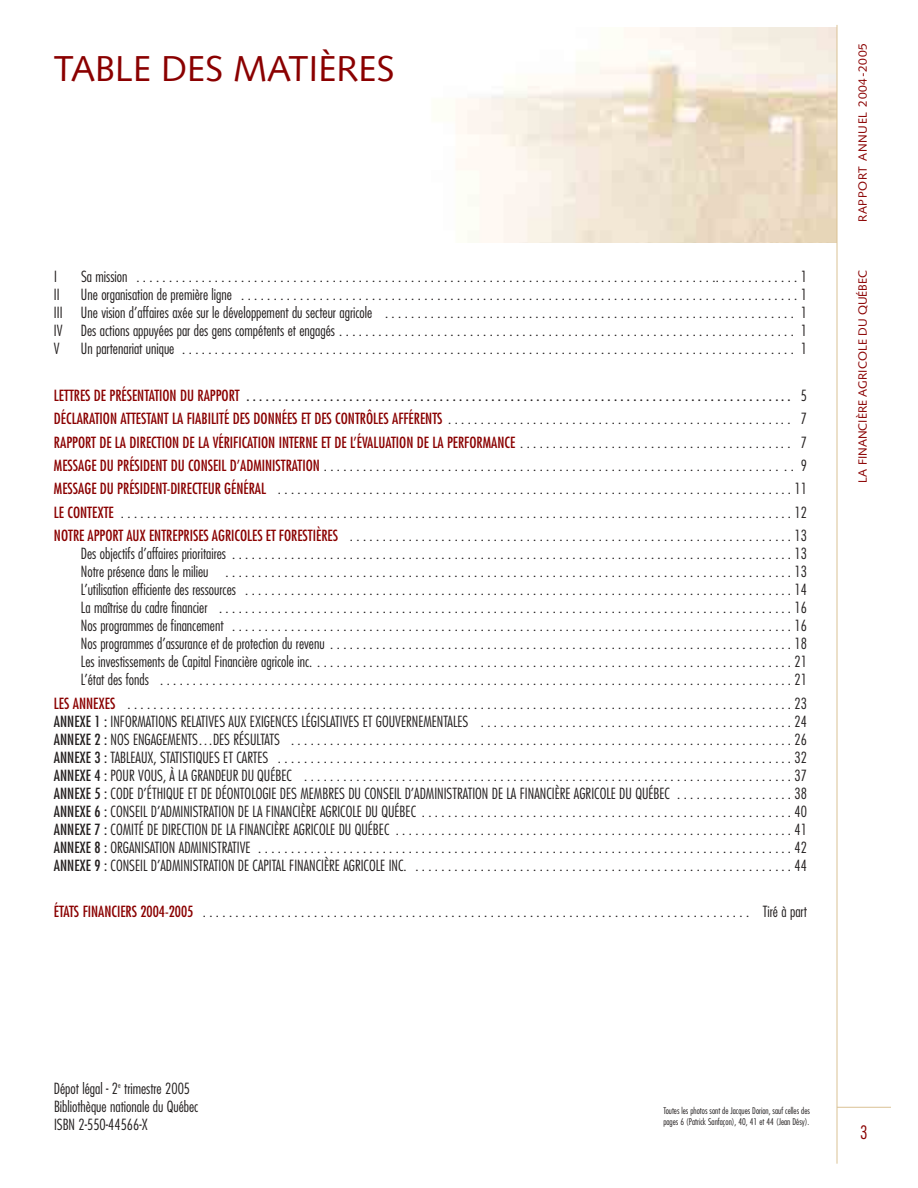
<style>
.page{position:relative;width:918px;height:1188px;background:#fff}
.page>*{position:absolute;margin:0;border:0;box-sizing:border-box;transform-origin:0 0}
.t1{font:36px "Syntax";color:#8a0000}
.t2{font:300 condensed 18px "Futura";color:#8a0000}
.t3{font:300 condensed 15px/18px "Futura";color:#231f1f;text-align:justify}
.t4{font:12px "Syntax";color:#8a0000}
.t5{font:12px "Syntax";letter-spacing:.055em;color:#8a0000}
.t6{font:300 condensed 9px/10.5px "Futura";color:#231f1f}
.s1{font-weight:400;color:#8a0000}
.s2{font-weight:400}
</style>
<div class="page">
<img style="left:455px;top:27px;width:382px;height:216px">
<hr style="left:837px;top:1107px;width:54px;height:1px;background:#dac294">
<hr style="left:837px;top:25px;width:1px;height:1139px;background:#dac294">
<h1 class="t1" style="left:54px;top:54px;width:342px">TABLE DES MATIÈRES</h1>
<p class="t3" style="left:54px;top:268px;width:4px">I</p>
<p class="t3" style="left:81px;top:268px;width:728px">Sa mission . . . . . . . . . . . . . . . . . . . . . . . . . . . . . . . . . . . . . . . . . . . . . . . . . . . . . . . . . . . . . . . . . . . . . . . . . . . . . . . . . . . . . . . . .. . . . . . . . . . . . . 1</p>
<p class="t3" style="left:54px;top:286px;width:7px">II</p>
<p class="t3" style="left:54px;top:286px;width:755px;text-indent:27px">Une organisation de première ligne . . . . . . . . . . . . . . . . . . . . . . . . . . . . . . . . . . . . . . . . . . . . . . . . . . . . . . . . . . . . . . . . . . . . . . . . . . . . . . . . . . . . . 1<br>III Une vision d’affaires axée sur le développement du secteur agricole . . . . . . . . . . . . . . . . . . . . . . . . . . . . . . . . . . . . . . . . . . . . . . . . . . . . . . . . . . . . . . . 1<br>IV Des actions appuyées par des gens compétents et engagés . . . . . . . . . . . . . . . . . . . . . . . . . . . . . . . . . . . . . . . . . . . . . . . . . . . . . . . . . . . . . . . . . . . . . . 1<br>V</p>
<p class="t3" style="left:81px;top:340px;width:728px">Un partenariat unique . . . . . . . . . . . . . . . . . . . . . . . . . . . . . . . . . . . . . . . . . . . . . . . . . . . . . . . . . . . . . . . . . . . . . . . . . . . . . . . . . . . . . . . . . . . . . . 1</p>
<p class="t3" style="left:54px;top:385px;width:755px;line-height:23.4px"><span class="s1">LETTRES DE PRÉSENTATION DU RAPPORT</span> <span class="s2">. . . . . . . . . . . . . . . . . . . . . . . . . . . . . . . . . . . . . . . . . . . . . . . . . . . . . . . . . . . . . . . . . . . . . . . . . . . . . . . . . . . . .</span> 5<br><span class="s1">DÉCLARATION ATTESTANT LA FIABILITÉ DES DONNÉES ET DES CONTRÔLES AFFÉRENTS</span> . . . . . . . . . . . . . . . . . . . . . . . . . . . . . . . . . . . . . . . . . . . . . . . . . . . . . 7<br><span class="s1">RAPPORT DE LA DIRECTION DE LA VÉRIFICATION INTERNE ET DE L’ÉVALUATION DE LA PERFORMANCE</span> . . . . . . . . . . . . . . . . . . . . . . . . . . . . . . . . . . . . . . . . . . 7<br><span class="s1">MESSAGE DU PRÉSIDENT DU CONSEIL D’ADMINISTRATION</span> . . . . . . . . . . . . . . . . . . . . . . . . . . . . . . . . . . . . . . . . . . . . . . . . . . . . . . . . . . . . . . . . . . . . . . . . 9<br><span class="s1">MESSAGE DU PRÉSIDENT-DIRECTEUR GÉNÉRAL</span> . . . . . . . . . . . . . . . . . . . . . . . . . . . . . . . . . . . . . . . . . . . . . . . . . . . . . . . . . . . . . . . . . . . . . . . . . . . . . . . 11<br><span class="s1">LE CONTEXTE</span> . . . . . . . . . . . . . . . . . . . . . . . . . . . . . . . . . . . . . . . . . . . . . . . . . . . . . . . . . . . . . . . . . . . . . . . . . . . . . . . . . . . . . . . . . . . . . . . . . . . . . . . 12<br><span class="s1">NOTRE APPORT AUX ENTREPRISES AGRICOLES ET FORESTIÈRES</span> . . . . . . . . . . . . . . . . . . . . . . . . . . . . . . . . . . . . . . . . . . . . . . . . . . . . . . . . . . . . . . . . . . . . 13</p>
<p class="t3" style="left:81px;top:546px;width:728px">Des objectifs d’affaires prioritaires . . . . . . . . . . . . . . . . . . . . . . . . . . . . . . . . . . . . . . . . . . . . . . . . . . . . . . . . . . . . . . . . . . . . . . . . . . . . . . . . . . . . . . 13<br>Notre présence dans le milieu . . . . . . . . . . . . . . . . . . . . . . . . . . . . . . . . . . . . . . . . . . . . . . . . . . . . . . . . . . . . . . . . . . . . . . . . . . . . . . . . . . . . . . . 13<br>L’utilisation efficiente des ressources . . . . . . . . . . . . . . . . . . . . . . . . . . . . . . . . . . . . . . . . . . . . . . . . . . . . . . . . . . . . . . . . . . . . . . . . . . . . . . . . . . . . 14<br>La maîtrise du cadre financier . . . . . . . . . . . . . . . . . . . . . . . . . . . . . . . . . . . . . . . . . . . . . . . . . . . . . . . . . . . . . . . . . . . . . . . . . . . . . . . . . . . . . . . . 16<br>Nos programmes de financement . . . . . . . . . . . . . . . . . . . . . . . . . . . . . . . . . . . . . . . . . . . . . . . . . . . . . . . . . . . . . . . . . . . . . . . . . . . . . . . . . . . . . . 16<br>Nos programmes d’assurance et de protection du revenu . . . . . . . . . . . . . . . . . . . . . . . . . . . . . . . . . . . . . . . . . . . . . . . . . . . . . . . . . . . . . . . . . . . . . . . 18<br>Les investissements de Capital Financière agricole inc. . . . . . . . . . . . . . . . . . . . . . . . . . . . . . . . . . . . . . . . . . . . . . . . . . . . . . . . . . . . . . . . . . . . . . . . . . 21<br>L’état des fonds . . . . . . . . . . . . . . . . . . . . . . . . . . . . . . . . . . . . . . . . . . . . . . . . . . . . . . . . . . . . . . . . . . . . . . . . . . . . . . . . . . . . . . . . . . . . . . . . . 21</p>
<p class="t3" style="left:54px;top:695px;width:755px"><span class="s1">LES ANNEXES</span> . . . . . . . . . . . . . . . . . . . . . . . . . . . . . . . . . . . . . . . . . . . . . . . . . . . . . . . . . . . . . . . . . . . . . . . . . . . . . . . . . . . . . . . . . . . . . . . . . . . . . . 23<br><span class="s2">ANNEXE 1 :</span> INFORMATIONS RELATIVES AUX EXIGENCES LÉGISLATIVES ET GOUVERNEMENTALES . . . . . . . . . . . . . . . . . . . . . . . . . . . . . . . . . . . . . . . . . . . . . . . . 24<br><span class="s2">ANNEXE 2 :</span> NOS ENGAGEMENTS…DES RÉSULTATS . . . . . . . . . . . . . . . . . . . . . . . . . . . . . . . . . . . . . . . . . . . . . . . . . . . . . . . . . . . . . . . . . . . . . . . . . . . . . 26<br><span class="s2">ANNEXE 3 :</span> TABLEAUX, STATISTIQUES ET CARTES . . . . . . . . . . . . . . . . . . . . . . . . . . . . . . . . . . . . . . . . . . . . . . . . . . . . . . . . . . . . . . . . . . . . . . . . . . . . . . . 32<br><span class="s2">ANNEXE 4 :</span> POUR VOUS, À LA GRANDEUR DU QUÉBEC . . . . . . . . . . . . . . . . . . . . . . . . . . . . . . . . . . . . . . . . . . . . . . . . . . . . . . . . . . . . . . . . . . . . . . . . . . . 37<br><span class="s2">ANNEXE 5 :</span> CODE D’ÉTHIQUE ET DE DÉONTOLOGIE DES MEMBRES DU CONSEIL D’ADMINISTRATION DE LA FINANCIÈRE AGRICOLE DU QUÉBEC . . . . . . . . . . . . . . . . . . 38<br><span class="s2">ANNEXE 6 :</span> CONSEIL D’ADMINISTRATION DE LA FINANCIÈRE AGRICOLE DU QUÉBEC . . . . . . . . . . . . . . . . . . . . . . . . . . . . . . . . . . . . . . . . . . . . . . . . . . . . . . . . . 40<br><span class="s2">ANNEXE 7 :</span> COMITÉ DE DIRECTION DE LA FINANCIÈRE AGRICOLE DU QUÉBEC . . . . . . . . . . . . . . . . . . . . . . . . . . . . . . . . . . . . . . . . . . . . . . . . . . . . . . . . . . . . . 41<br><span class="s2">ANNEXE 8 :</span> ORGANISATION ADMINISTRATIVE . . . . . . . . . . . . . . . . . . . . . . . . . . . . . . . . . . . . . . . . . . . . . . . . . . . . . . . . . . . . . . . . . . . . . . . . . . . . . . . . . . 42<br><span class="s2">ANNEXE 9 :</span> CONSEIL D’ADMINISTRATION DE CAPITAL FINANCIÈRE AGRICOLE INC. . . . . . . . . . . . . . . . . . . . . . . . . . . . . . . . . . . . . . . . . . . . . . . . . . . . . . . . . . . 44</p>
<p class="t3" style="left:54px;top:904px;width:754px"><span class="s1">ÉTATS FINANCIERS 2004-2005</span> . . . . . . . . . . . . . . . . . . . . . . . . . . . . . . . . . . . . . . . . . . . . . . . . . . . . . . . . . . . . . . . . . . . . . . . . . . . . . . . . . . . . Tiré à part</p>
<p class="t5" style="left:858px;top:222px;width:181px;rotate:-90deg">RAPPORT ANNUEL 2004-2005</p>
<p class="t4" style="left:858px;top:483px;width:214px;rotate:-90deg">LA FINANCIÈRE AGRICOLE DU QUÉBEC</p>
<p class="t3" style="left:54px;top:1080px;width:146px;text-align:left">Dépot légal - 2<sup>e</sup> trimestre 2005<br>Bibliothèque nationale du Québec<br>ISBN 2-550-44566-X</p>
<p class="t6" style="left:663px;top:1106px;width:148px">Toutes les photos sont de Jacques Dorion, sauf celles des pages 6 (Patrick Sanfaçon), 40, 41 et 44 (Jean Désy).</p>
<p class="t2" style="left:860px;top:1125px;width:9px">3</p>
</div>
